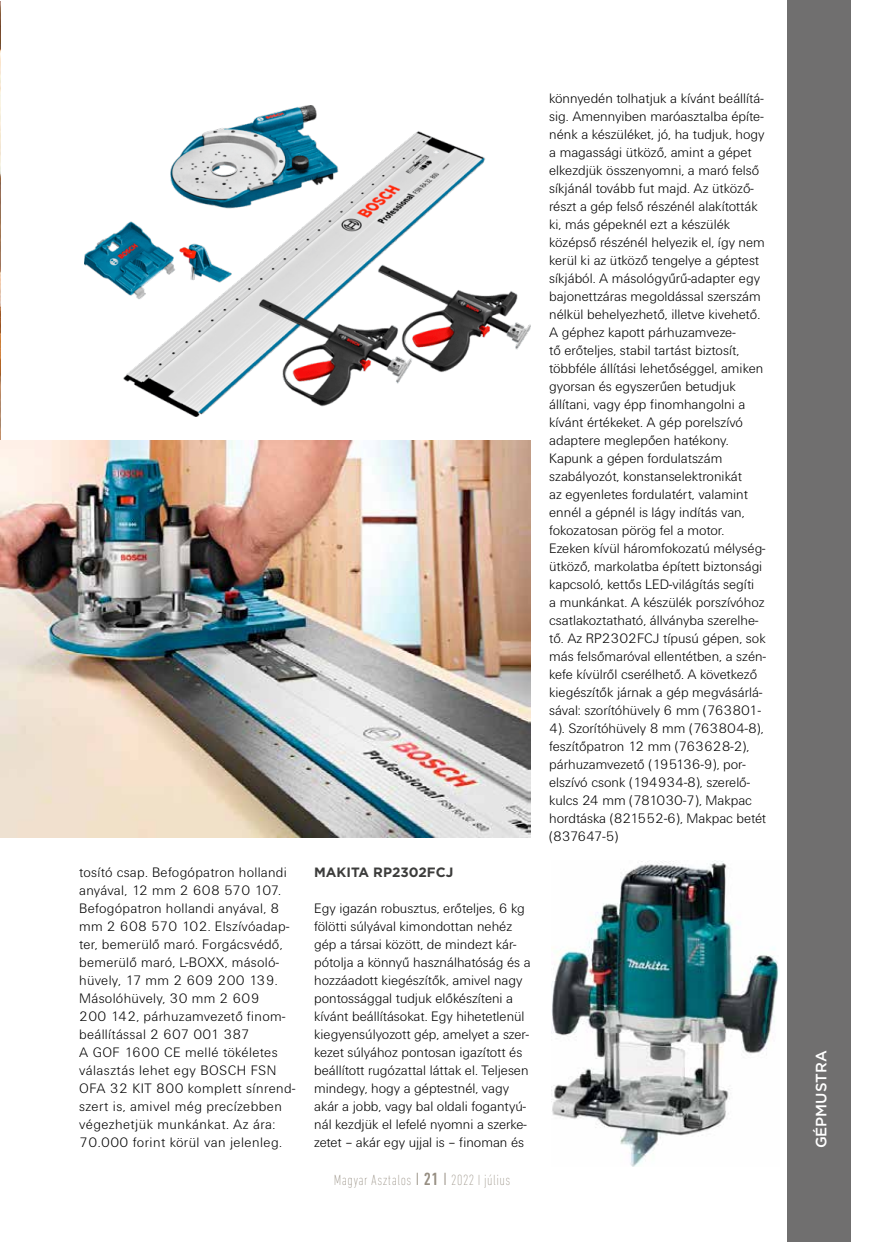
<style>
.page{position:relative;width:872px;height:1242px;background:#fff}
.page>*{position:absolute;margin:0;border:0;box-sizing:border-box;transform-origin:0 0}
.t1{font:200 condensed 15px "DIN Next LT Pro";letter-spacing:.03em;color:#968e82}
.t2{font:500 15px "Gotham";color:#fff}
.t3{font:14.25px/18px "U001 Lig";color:#000}
.t4{font:14.25px/18px "U001 Lig";letter-spacing:.02em;color:#000}
.t5{font:700 13.5px "Gotham";color:#3c3c3b}
.s1{font-weight:300;font-size:18px}
.s2{font-weight:500;font-size:18px}
</style>
<div class="page">
<div style="left:787px;top:0;width:63px;height:1242px;background:#706f6f"></div>
<img style="left:0;top:1px;width:1px;height:451px">
<img style="left:85px;top:105px;width:445px;height:311px">
<img style="left:1px;top:441px;width:529px;height:397px">
<img style="left:551px;top:860px;width:228px;height:306px">
<p class="t4" style="left:79px;top:864px;width:218px">tosító csap. Befogópatron hollandi anyával, 12 mm 2 608 570 107.<br>Befogópatron hollandi anyával, 8 mm 2 608 570 102. Elszívóadap&shy;ter, bemerülő maró. Forgácsvédő, bemerülő maró, L-BOXX, másoló&shy;hüvely, 17 mm 2 609 200 139.<br>Másolóhüvely, 30 mm 2 609<br>200 142, párhuzamvezető finom&shy;beállítással 2 607 001 387<br>A GOF 1600 CE mellé tökéletes választás lehet egy BOSCH FSN<br>OFA 32 KIT 800 komplett sínrend&shy;szert is, amivel még precízebben végezhetjük munkánkat. Az ára:<br>70.000 forint körül van jelenleg.</p>
<p class="t5" style="left:314px;top:863px;width:141px">MAKITA RP2302FCJ</p>
<p class="t3" style="left:314px;top:900px;width:218px">Egy igazán robusztus, erőteljes, 6 kg fölötti súlyával kimondottan nehéz gép a társai között, de mindezt kár&shy;pótolja a könnyű használhatóság és a hozzáadott kiegészítők, amivel nagy pontossággal tudjuk előkészíteni a kívánt beállításokat. Egy hihetetlenül kiegyensúlyozott gép, amelyet a szer&shy;kezet súlyához pontosan igazított és beállított rugózattal láttak el. Teljesen mindegy, hogy a géptestnél, vagy akár a jobb, vagy bal oldali fogantyú&shy;nál kezdjük el lefelé nyomni a szerke&shy;zetet – akár egy ujjal is – finoman és</p>
<p class="t1" style="left:334px;top:1171px;width:178px">Magyar Asztalos <span class="s1">I</span> <span class="s2">21</span> <span class="s1">I</span> 2022 I július</p>
<p class="t3" style="left:549px;top:89px;width:218px">könnyedén tolhatjuk a kívánt beállítá&shy;sig. Amennyiben maróasztalba építe&shy;nénk a készüléket, jó, ha tudjuk, hogy a magassági ütköző, amint a gépet elkezdjük összenyomni, a maró felső síkjánál tovább fut majd. Az ütköző&shy;részt a gép felső részénél alakították ki, más gépeknél ezt a készülék középső részénél helyezik el, így nem kerül ki az ütköző tengelye a géptest síkjából. A másológyűrű-adapter egy bajonettzáras megoldással szerszám nélkül behelyezhető, illetve kivehető.<br>A géphez kapott párhuzamveze-<br>tő erőteljes, stabil tartást biztosít, többféle állítási lehetőséggel, amiken gyorsan és egyszerűen betudjuk állítani, vagy épp finomhangolni a kívánt értékeket. A gép porelszívó adaptere meglepően hatékony.<br>Kapunk a gépen fordulatszám szabályozót, konstanselektronikát<br>az egyenletes fordulatért, valamint ennél a gépnél is lágy indítás van, fokozatosan pörög fel a motor.<br>Ezeken kívül háromfokozatú mélység&shy;ütköző, markolatba épített biztonsági kapcsoló, kettős LED-világítás segíti<br>a munkánkat. A készülék porszívóhoz csatlakoztatható, állványba szerelhe&shy;tő. Az RP2302FCJ típusú gépen, sok más felsőmaróval ellentétben, a szén&shy;kefe kívülről cserélhető. A következő kiegészítők járnak a gép megvásárlá&shy;sával: szorítóhüvely 6 mm (763801- 4). Szorítóhüvely 8 mm (763804-8), feszítőpatron 12 mm (763628-2), párhuzamvezető (195136-9), por&shy;elszívó csonk (194934-8), szerelő&shy;kulcs 24 mm (781030-7), Makpac hordtáska (821552-6), Makpac betét (837647-5)</p>
<p class="t2" style="left:811px;top:1148px;width:99px;rotate:-90deg">GÉPMUSTRA</p>
</div>
